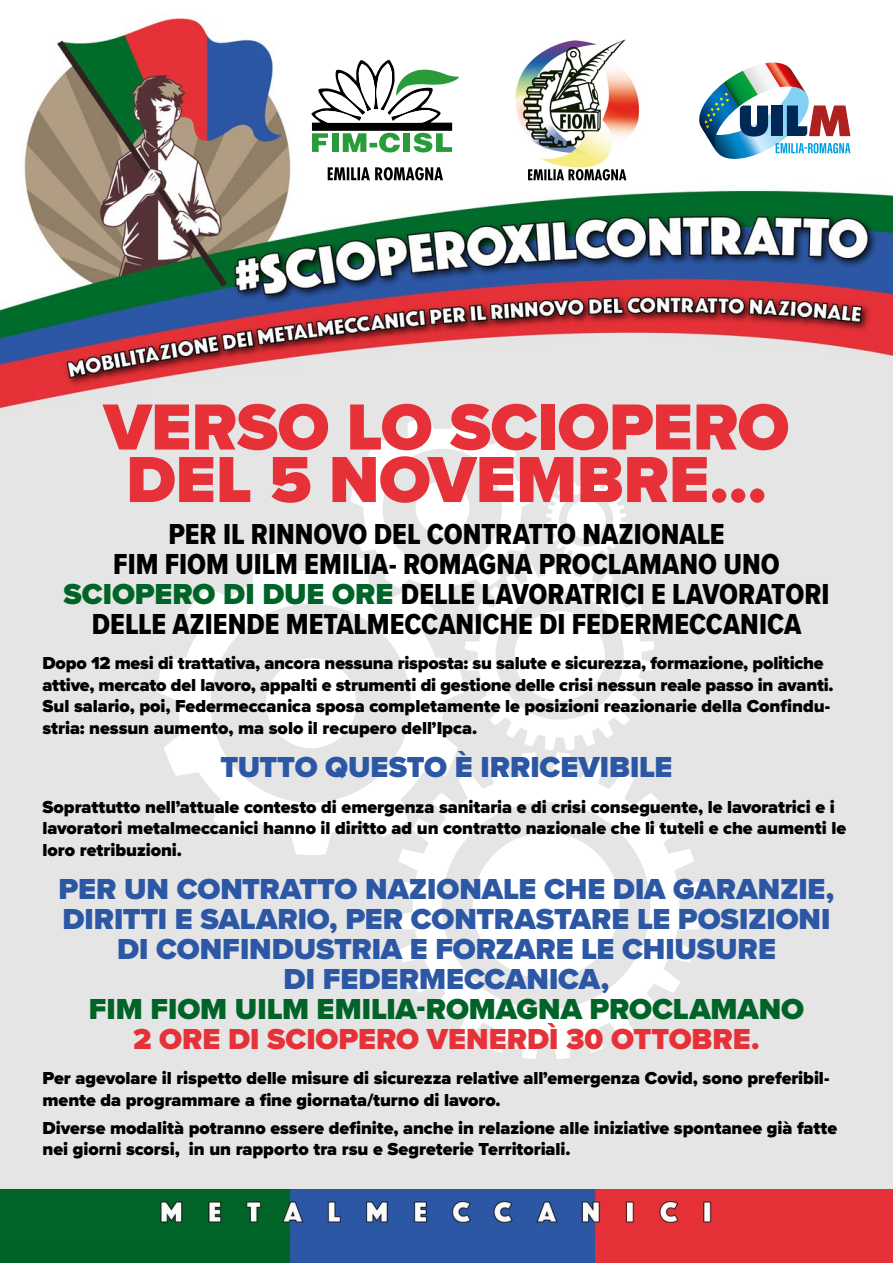
<style>
.page{position:relative;width:893px;height:1263px;background:#fff}
.page>*{position:absolute;margin:0;border:0;box-sizing:border-box;transform-origin:0 0}
.t1{font:900 67.5px/52.5px "Proxima Nova";letter-spacing:-.005em;color:#e63138;text-align:center}
.t2{font:30px/30px "Proxima Nova Cond Extrabld";color:#000;text-align:center}
.t3{font:900 30px/30px "Proxima Nova";color:#2c57a5;text-align:center}
.t4{font:900 30px "Proxima Nova";color:#006428}
.t5{font:900 30px "Proxima Nova";color:#e63138}
.t6{font:900 18px/21.6px "Proxima Nova";letter-spacing:-.005em;color:#000}
.s1{font-family:"Proxima Nova";font-weight:900;color:#006428}
</style>
<div class="page">
<div style="left:0;top:411px;width:893px;height:852px;background:#e5e5e5"></div>
<img style="left:0;top:13px;width:893px;height:398px">
<svg style="left:157px;top:551px;width:300px;height:304px"></svg>
<div style="left:266px;top:658px;width:90px;height:90px;background:#fff;border-radius:50%"></div>
<svg style="left:351px;top:418px;width:303px;height:332px"></svg>
<div style="left:515px;top:611px;width:90px;height:90px;background:#fff;border-radius:50%"></div>
<svg style="left:392px;top:752px;width:308px;height:307px"></svg>
<div style="left:473px;top:833px;width:146px;height:146px;background:#fff;border-radius:50%"></div>
<img style="left:0;top:1189px;width:893px;height:47px">
<svg style="left:695px;top:63px;width:155px;height:101px"></svg>
<svg style="left:311px;top:60px;width:148px;height:93px"></svg>
<svg style="left:328px;top:167px;width:115px;height:13px"></svg>
<div style="left:0;top:1236px;width:290px;height:27px;background:#006428"></div>
<div style="left:290px;top:1236px;width:305px;height:27px;background:#2c57a5"></div>
<div style="left:595px;top:1236px;width:298px;height:27px;background:#e63138"></div>
<img style="left:508px;top:31px;width:138px;height:142px">
<svg style="left:528px;top:169px;width:98px;height:11px"></svg>
<h1 class="t1" style="left:104px;top:400px;width:687px">VERSO LO SCIOPERO<br>DEL 5 NOVEMBRE…</h1>
<h2 class="t2" style="left:64px;top:519px;width:767px">PER IL RINNOVO DEL CONTRATTO NAZIONALE<br>FIM FIOM UILM EMILIA- ROMAGNA PROCLAMANO UNO <span class="s1">SCIOPERO DI DUE ORE</span> DELLE LAVORATRICI E LAVORATORI DELLE AZIENDE METALMECCANICHE DI FEDERMECCANICA</h2>
<p class="t6" style="left:43px;top:652px;width:793px">Dopo 12 mesi di trattativa, ancora nessuna risposta: su salute e sicurezza, formazione, politiche attive, mercato del lavoro, appalti e strumenti di gestione delle crisi nessun reale passo in avanti.<br>Sul salario, poi, Federmeccanica sposa completamente le posizioni reazionarie della Confindu&shy;stria: nessun aumento, ma solo il recupero dell’Ipca.</p>
<h2 class="t3" style="left:220px;top:752px;width:454px">TUTTO QUESTO È IRRICEVIBILE</h2>
<p class="t6" style="left:43px;top:796px;width:805px">Soprattutto nell’attuale contesto di emergenza sanitaria e di crisi conseguente, le lavoratrici e i lavoratori metalmeccanici hanno il diritto ad un contratto nazionale che li tuteli e che aumenti le loro retribuzioni.</p>
<h2 class="t3" style="left:59px;top:874px;width:777px">PER UN CONTRATTO NAZIONALE CHE DIA GARANZIE, DIRITTI E SALARIO, PER CONTRASTARE LE POSIZIONI DI CONFINDUSTRIA E FORZARE LE CHIUSURE<br>DI FEDERMECCANICA,</h2>
<h2 class="t4" style="left:89px;top:987px;width:717px">FIM FIOM UILM EMILIA-ROMAGNA PROCLAMANO</h2>
<h2 class="t5" style="left:133px;top:1017px;width:628px">2 ORE DI SCIOPERO VENERDÌ 30 OTTOBRE.</h2>
<p class="t6" style="left:43px;top:1067px;width:788px">Per agevolare il rispetto delle misure di sicurezza relative all’emergenza Covid, sono preferibil&shy;mente da programmare a fine giornata/turno di lavoro.</p>
<p class="t6" style="left:43px;top:1117px;width:796px">Diverse modalità potranno essere definite, anche in relazione alle iniziative spontanee già fatte nei giorni scorsi, in un rapporto tra rsu e Segreterie Territoriali.</p>
</div>
